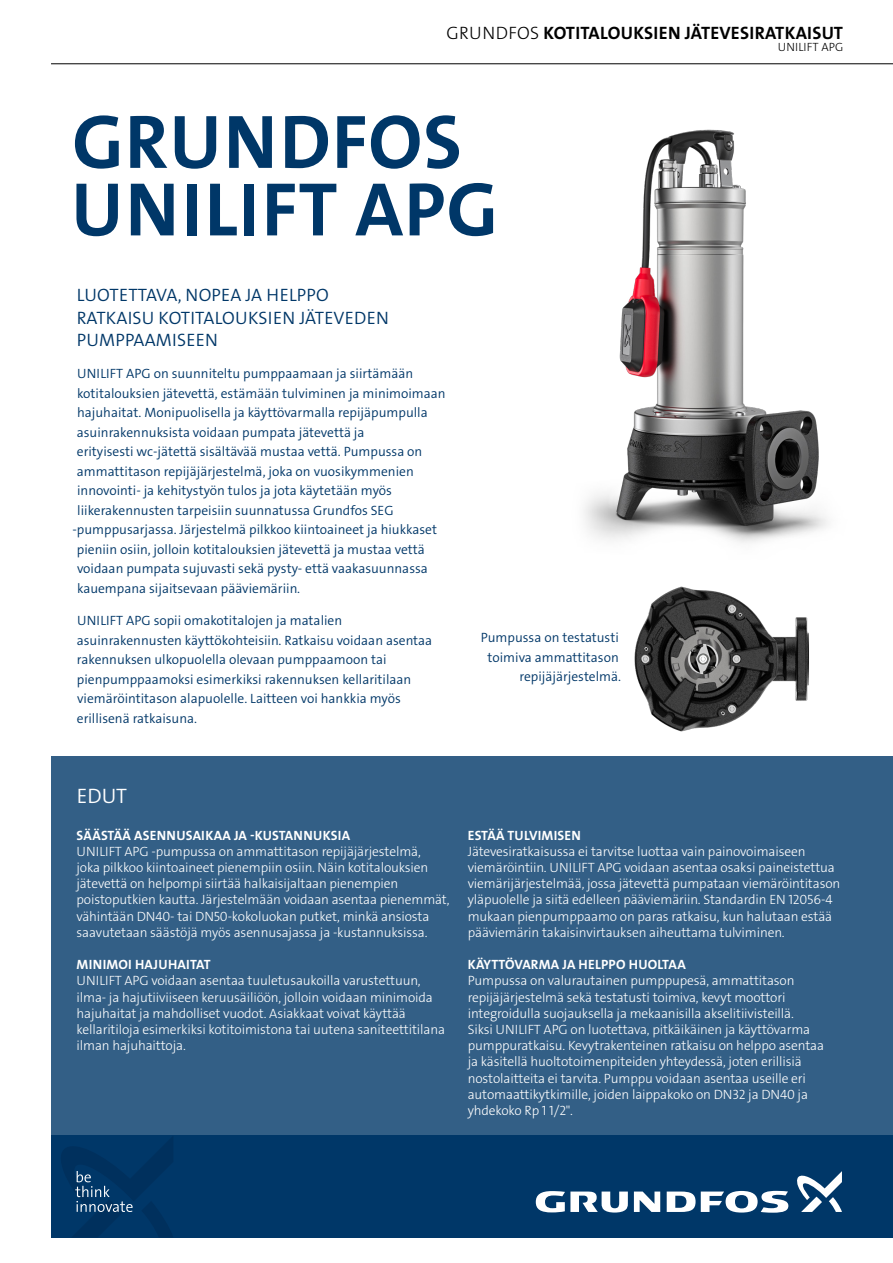
<style>
.page{position:relative;width:893px;height:1263px;background:#fff}
.page>*{position:absolute;margin:0;border:0;box-sizing:border-box;transform-origin:0 0}
.t1{font:76.5px/67.5px "Grundfos The Sans V2 OT 7 B";letter-spacing:.015em;color:#003768}
.t2{font:21px "Grundfos The Sans V2 OT 4 SL";color:#fff}
.t3{font:18px/22.5px "Grundfos The Sans V2 OT 4 SL";letter-spacing:.015em;color:#003768}
.t4{font:18px "Grundfos The Sans V2 OT 7 B";letter-spacing:.015em;color:#000}
.t5{font:13.5px/16.2px "Grundfos The Sans V2 OT 3 L";letter-spacing:-.01em;color:#fff}
.t6{font:13.5px/19.5px "Grundfos The Sans V2 OT 4 SL";color:#003768}
.t7{font:13.5px "Grundfos The Sans V2 OT 7 B";letter-spacing:.015em;color:#fff}
.t8{font:12px "Grundfos The Sans V2 OT 3 L";letter-spacing:.01em;color:#000}
.s1{font-family:"Grundfos The Sans V2 OT 3 L"}
</style>
<div class="page">
<div style="left:51px;top:1135px;width:842px;height:102px;background:#003768"></div>
<svg style="left:634px;top:1191px;width:26px;height:21px"></svg>
<svg style="left:536px;top:1191px;width:92px;height:21px"></svg>
<svg style="left:667px;top:1191px;width:121px;height:22px"></svg>
<svg style="left:797px;top:1171px;width:45px;height:41px"></svg>
<svg style="left:61px;top:1137px;width:112px;height:100px"></svg>
<div style="left:51px;top:756px;width:842px;height:379px;background:#335f86"></div>
<hr style="left:51px;top:63px;width:842px;height:1px;background:#000">
<img style="left:529px;top:63px;width:350px;height:477px">
<img style="left:588px;top:525px;width:262px;height:263px;border-radius:131px">
<h3 class="t4" style="left:446px;top:21px;width:398px"><span class="s1">GRUNDFOS</span> KOTITALOUKSIEN JÄTEVESIRATKAISUT</h3>
<h1 class="t1" style="left:71px;top:109px;width:429px">GRUNDFOS<br>UNILIFT APG</h1>
<h3 class="t3" style="left:77px;top:284px;width:314px">LUOTETTAVA, NOPEA JA HELPPO<br>RATKAISU KOTITALOUKSIEN JÄTEVEDEN<br>PUMPPAAMISEEN</h3>
<p class="t6" style="left:77px;top:364px;width:338px">UNILIFT APG on suunniteltu pumppaamaan ja siirtämään</p>
<p class="t6" style="left:77px;top:384px;width:370px">kotitalouksien jätevettä, estämään tulviminen ja minimoimaan</p>
<p class="t6" style="left:77px;top:403px;width:352px">hajuhaitat. Monipuolisella ja käyttövarmalla repijäpumpulla</p>
<p class="t6" style="left:77px;top:423px;width:289px">asuinrakennuksista voidaan pumpata jätevettä ja</p>
<p class="t6" style="left:77px;top:442px;width:347px">erityisesti wc-jätettä sisältävää mustaa vettä. Pumpussa on</p>
<p class="t6" style="left:77px;top:462px;width:338px">ammattitason repijäjärjestelmä, joka on vuosikymmenien</p>
<p class="t6" style="left:77px;top:481px;width:316px">innovointi‑ ja kehitystyön tulos ja jota käytetään myös</p>
<p class="t6" style="left:77px;top:501px;width:318px">liikerakennusten tarpeisiin suunnatussa Grundfos SEG</p>
<p class="t6" style="left:72px;top:520px;width:366px">‑pumppusarjassa. Järjestelmä pilkkoo kiintoaineet ja hiukkaset</p>
<p class="t6" style="left:77px;top:540px;width:349px">pieniin osiin, jolloin kotitalouksien jätevettä ja mustaa vettä</p>
<p class="t6" style="left:77px;top:559px;width:352px">voidaan pumpata sujuvasti sekä pysty‑ että vaakasuunnassa</p>
<p class="t6" style="left:77px;top:579px;width:225px">kauempana sijaitsevaan pääviemäriin.</p>
<p class="t6" style="left:77px;top:611px;width:357px">UNILIFT APG sopii omakotitalojen ja matalien asuinrakennusten käyttökohteisiin. Ratkaisu voidaan asentaa rakennuksen ulkopuolella olevaan pumppaamoon tai pienpumppaamoksi esimerkiksi rakennuksen kellaritilaan viemäröintitason alapuolelle. Laitteen voi hankkia myös erillisenä ratkaisuna.</p>
<h2 class="t2" style="left:77px;top:783px;width:52px">EDUT</h2>
<p class="t6" style="left:481px;top:628px;width:142px;text-align:right">Pumpussa on testatusti toimiva ammattitason repijäjärjestelmä.</p>
<p class="t8" style="left:778px;top:39px;width:67px">UNILIFT APG</p>
<p class="t7" style="left:77px;top:826px;width:275px">SÄÄSTÄÄ ASENNUSAIKAA JA ‑KUSTANNUKSIA</p>
<p class="t5" style="left:77px;top:843px;width:375px">UNILIFT APG ‑pumpussa on ammattitason repijäjärjestelmä,<br>joka pilkkoo kiintoaineet pienempiin osiin. Näin kotitalouksien jätevettä on helpompi siirtää halkaisijaltaan pienempien poistoputkien kautta. Järjestelmään voidaan asentaa pienemmät, vähintään DN40- tai DN50-kokoluokan putket, minkä ansiosta saavutetaan säästöjä myös asennusajassa ja ‑kustannuksissa.</p>
<p class="t7" style="left:77px;top:956px;width:136px">MINIMOI HAJUHAITAT</p>
<p class="t5" style="left:77px;top:973px;width:370px">UNILIFT APG voidaan asentaa tuuletusaukoilla varustettuun, ilma‑ ja hajutiiviiseen keruusäiliöön, jolloin voidaan minimoida hajuhaitat ja mahdolliset vuodot. Asiakkaat voivat käyttää kellaritiloja esimerkiksi kotitoimistona tai uutena saniteettitilana ilman hajuhaittoja.</p>
<p class="t7" style="left:468px;top:826px;width:114px">ESTÄÄ TULVIMISEN</p>
<p class="t5" style="left:468px;top:843px;width:374px">Jätevesiratkaisussa ei tarvitse luottaa vain painovoimaiseen viemäröintiin. UNILIFT APG voidaan asentaa osaksi paineistettua viemärijärjestelmää, jossa jätevettä pumpataan viemäröintitason yläpuolelle ja siitä edelleen pääviemäriin. Standardin EN 12056-4 mukaan pienpumppaamo on paras ratkaisu, kun halutaan estää pääviemärin takaisinvirtauksen aiheuttama tulviminen.</p>
<p class="t7" style="left:468px;top:956px;width:219px">KÄYTTÖVARMA JA HELPPO HUOLTAA</p>
<p class="t5" style="left:468px;top:973px;width:358px">Pumpussa on valurautainen pumppupesä, ammattitason repijäjärjestelmä sekä testatusti toimiva, kevyt moottori integroidulla suojauksella ja mekaanisilla akselitiivisteillä.<br>Siksi UNILIFT APG on luotettava, pitkäikäinen ja käyttövarma pumppuratkaisu. Kevytrakenteinen ratkaisu on helppo asentaa ja käsitellä huoltotoimenpiteiden yhteydessä, joten erillisiä nostolaitteita ei tarvita. Pumppu voidaan asentaa useille eri automaattikytkimille, joiden laippakoko on DN32 ja DN40 ja yhdekoko Rp 1 1/2".</p>
</div>
